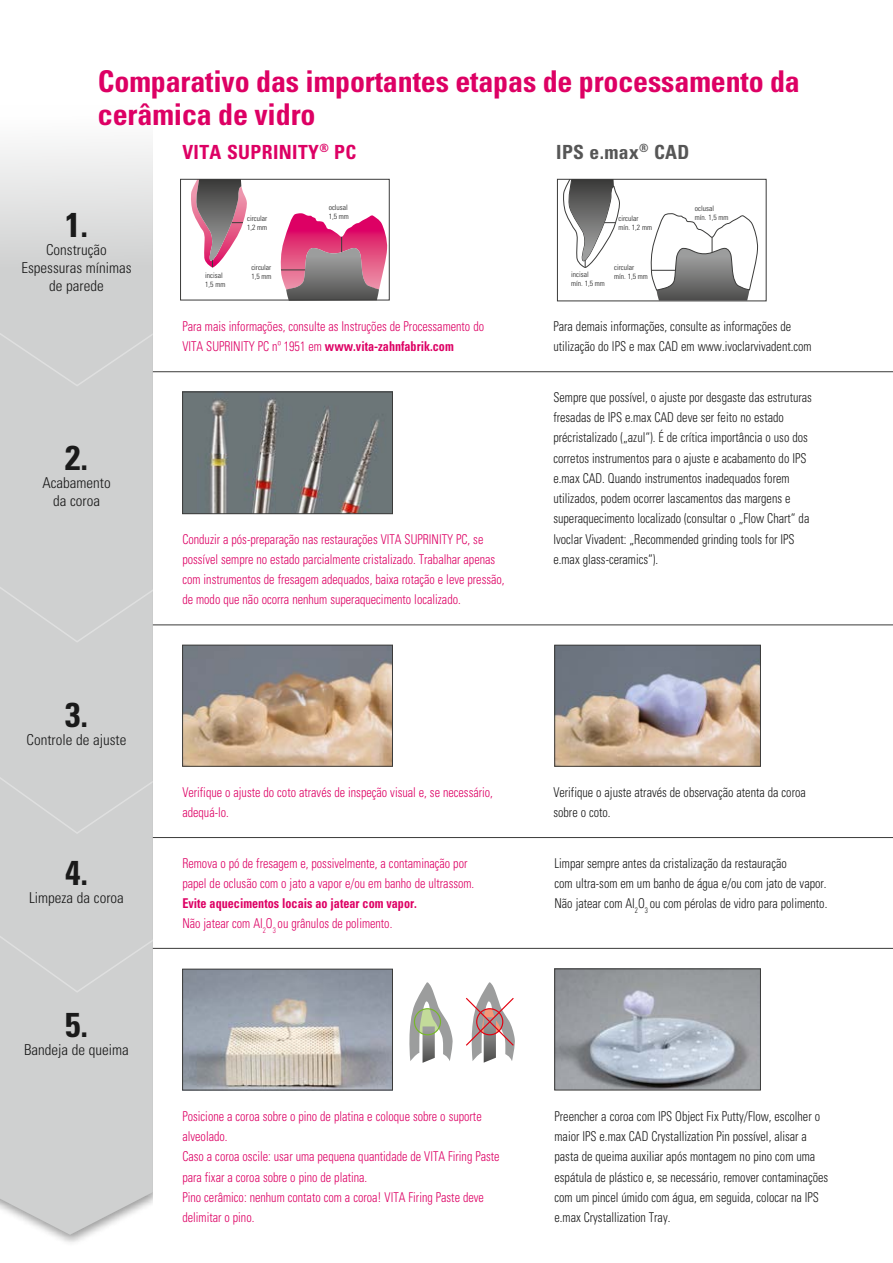
<style>
.page{position:relative;width:893px;height:1263px;background:#fff}
.page>*{position:absolute;margin:0;border:0;box-sizing:border-box;transform-origin:0 0}
.t1{font:700 condensed 34.5px "Univers LT";color:#1a1a1a}
.t2{font:700 condensed 30px/33px "Univers LT";letter-spacing:-.005em;color:#dd0064}
.t3{font:700 condensed 19.5px "Univers LT";letter-spacing:.02em;color:#dd0064}
.t4{font:700 condensed 19.5px "Univers LT";letter-spacing:.02em;color:#565656}
.t5{font:300 condensed 15px/18px "Univers";color:#1a1a1a;text-align:center}
.t6{font:300 condensed 13.5px/20.2px "Univers LT";color:#1a1a1a;scale:.9 1}
.t7{font:300 condensed 13.5px/20.2px "Univers LT";color:#dd0064;scale:.9 1}
.t8{font:700 condensed 13.5px/20.2px "Univers LT";color:#dd0064;scale:.9 1}
.t9{font:300 condensed 7.5px/9px "Univers LT";color:#1a1a1a}
.s1{font-weight:700}
.s2{font-weight:300}
</style>
<div class="page">
<svg style="left:0;top:142px;width:153px;height:1093px;background:#d2d3d3"></svg>
<div style="left:0;top:331px;width:153px;height:56px;background:#cfd0d0"></div>
<div style="left:0;top:766px;width:153px;height:69px;background:#cfd0d0"></div>
<div style="left:0;top:579px;width:156px;height:64px;background:#cfd0d0"></div>
<div style="left:0;top:925px;width:156px;height:69px;background:#cfd0d0"></div>
<hr style="left:153px;top:371px;width:740px;height:1px;background:#3b3b3a">
<svg style="left:191px;top:181px;width:56px;height:87px"></svg>
<svg style="left:280px;top:213px;width:107px;height:85px"></svg>
<hr style="left:277px;top:270px;width:35px;height:1px;background:#3b3b3a">
<div style="left:180px;top:179px;width:209px;height:121px;border:1px solid #3b3b3a"></div>
<svg style="left:563px;top:181px;width:57px;height:87px"></svg>
<hr style="left:647px;top:270px;width:35px;height:1px;background:#3b3b3a">
<svg style="left:650px;top:213px;width:108px;height:86px"></svg>
<div style="left:557px;top:179px;width:209px;height:122px;border:1px solid #3b3b3a"></div>
<img style="left:184px;top:394px;width:207px;height:118px">
<div style="left:182px;top:392px;width:211px;height:122px;border:1px solid #3b3b3a"></div>
<hr style="left:153px;top:625px;width:740px;height:1px;background:#3b3b3a">
<hr style="left:153px;top:837px;width:740px;height:1px;background:#3b3b3a">
<hr style="left:153px;top:948px;width:740px;height:1px;background:#3b3b3a">
<svg style="left:409px;top:982px;width:44px;height:81px"></svg>
<svg style="left:466px;top:982px;width:49px;height:81px"></svg>
<div style="left:414px;top:1008px;width:27px;height:27px;border:1px solid #76b828;border-radius:50%"></div>
<img style="left:556px;top:971px;width:203px;height:117px">
<div style="left:554px;top:969px;width:207px;height:121px;border:1px solid #3b3b3a"></div>
<img style="left:184px;top:971px;width:207px;height:117px">
<div style="left:182px;top:969px;width:211px;height:121px;border:1px solid #3b3b3a"></div>
<img style="left:184px;top:647px;width:207px;height:117px">
<div style="left:182px;top:645px;width:211px;height:121px;border:1px solid #3b3b3a"></div>
<img style="left:556px;top:647px;width:203px;height:117px">
<div style="left:554px;top:645px;width:207px;height:121px;border:1px solid #3b3b3a"></div>
<h2 class="t2" style="left:98px;top:65px;width:703px">Comparativo das importantes etapas de processamento da cerâmica de vidro</h2>
<h1 class="t1" style="left:65px;top:203px;width:24px">1.</h1>
<p class="t5" style="left:21px;top:241px;width:112px">Construção<br>Espessuras mínimas de parede</p>
<h1 class="t1" style="left:65px;top:436px;width:24px">2.</h1>
<p class="t5" style="left:42px;top:473px;width:70px">Acabamento da coroa</p>
<h1 class="t1" style="left:65px;top:693px;width:24px">3.</h1>
<p class="t5" style="left:27px;top:731px;width:101px">Controle de ajuste</p>
<h1 class="t1" style="left:65px;top:851px;width:24px">4.</h1>
<p class="t5" style="left:29px;top:889px;width:96px">Limpeza da coroa</p>
<h1 class="t1" style="left:65px;top:1003px;width:24px">5.</h1>
<p class="t5" style="left:24px;top:1040px;width:106px">Bandeja de queima</p>
<h3 class="t3" style="left:182px;top:140px;width:175px">VITA SUPRINITY<sup>®</sup> PC</h3>
<h3 class="t4" style="left:556px;top:140px;width:135px">IPS e.max<sup>®</sup> CAD</h3>
<p class="t9" style="left:329px;top:203px;width:22px">oclusal<br>1,5 mm</p>
<p class="t9" style="left:695px;top:203px;width:35px">oclusal<br>mín. 1,5 mm</p>
<p class="t9" style="left:247px;top:213px;width:22px">circular<br>1,2 mm</p>
<p class="t9" style="left:618px;top:213px;width:35px">circular<br>mín. 1,2 mm</p>
<p class="t9" style="left:251px;top:263px;width:22px">circular<br>1,5 mm</p>
<p class="t9" style="left:614px;top:263px;width:35px">circular<br>mín. 1,5 mm</p>
<p class="t9" style="left:205px;top:271px;width:22px">incisal<br>1,5 mm</p>
<p class="t9" style="left:571px;top:270px;width:35px">incisal<br>mín. 1,5 mm</p>
<p class="t7" style="left:182px;top:316px;width:337px">Para mais informações, consulte as Instruções de Processamento do<br>VITA SUPRINITY PC nº 1951 em <span class="s1">www.vita-zahnfabrik.com</span></p>
<p class="t7" style="left:182px;top:529px;width:359px">Conduzir a pós-preparação nas restaurações VITA SUPRINITY PC, se possível sempre no estado parcialmente cristalizado. Trabalhar apenas com instrumentos de fresagem adequados, baixa rotação e leve pressão, de modo que não ocorra nenhum superaquecimento localizado.</p>
<p class="t6" style="left:553px;top:316px;width:288px">Para demais informações, consulte as informações de utilização do IPS e max CAD em www.ivoclarvivadent.com</p>
<p class="t6" style="left:553px;top:387px;width:289px">Sempre que possível, o ajuste por desgaste das estruturas fresadas de IPS e.max CAD deve ser feito no estado précristalizado („azul“). É de crítica importância o uso dos corretos instrumentos para o ajuste e acabamento do IPS e.max CAD. Quando instrumentos inadequados forem utilizados, podem ocorrer lascamentos das margens e superaquecimento localizado (consultar o „Flow Chart“ da Ivoclar Vivadent: „Recommended grinding tools for IPS e.max glass-ceramics“).</p>
<p class="t7" style="left:182px;top:782px;width:347px">Verifique o ajuste do coto através de inspeção visual e, se necessário, adequá-lo.</p>
<p class="t7" style="left:182px;top:853px;width:326px">Remova o pó de fresagem e, possivelmente, a contaminação por papel de oclusão com o jato a vapor e/ou em banho de ultrassom.</p>
<p class="t8" style="left:182px;top:893px;width:262px">Evite aquecimentos locais ao jatear com vapor.<br><span class="s2">Não jatear com Al</span><sub>2</sub><span class="s2">O</span><sub>3</sub> <span class="s2">ou grânulos de polimento.</span></p>
<p class="t6" style="left:553px;top:782px;width:282px">Verifique o ajuste através de observação atenta da coroa sobre o coto.</p>
<p class="t6" style="left:554px;top:853px;width:305px">Limpar sempre antes da cristalização da restauração<br>com ultra-som em um banho de água e/ou com jato de vapor.<br>Não jatear com Al<sub>2</sub>O<sub>3</sub> ou com pérolas de vidro para polimento.</p>
<p class="t7" style="left:182px;top:1106px;width:354px">Posicione a coroa sobre o pino de platina e coloque sobre o suporte alveolado.<br>Caso a coroa oscile: usar uma pequena quantidade de VITA Firing Paste para fixar a coroa sobre o pino de platina.<br>Pino cerâmico: nenhum contato com a coroa! VITA Firing Paste deve delimitar o pino.</p>
<p class="t6" style="left:554px;top:1106px;width:306px">Preencher a coroa com IPS Object Fix Putty/Flow, escolher o maior IPS e.max CAD Crystallization Pin possível, alisar a pasta de queima auxiliar após montagem no pino com uma espátula de plástico e, se necessário, remover contaminações com um pincel úmido com água, em seguida, colocar na IPS e.max Crystallization Tray.</p>
</div>
